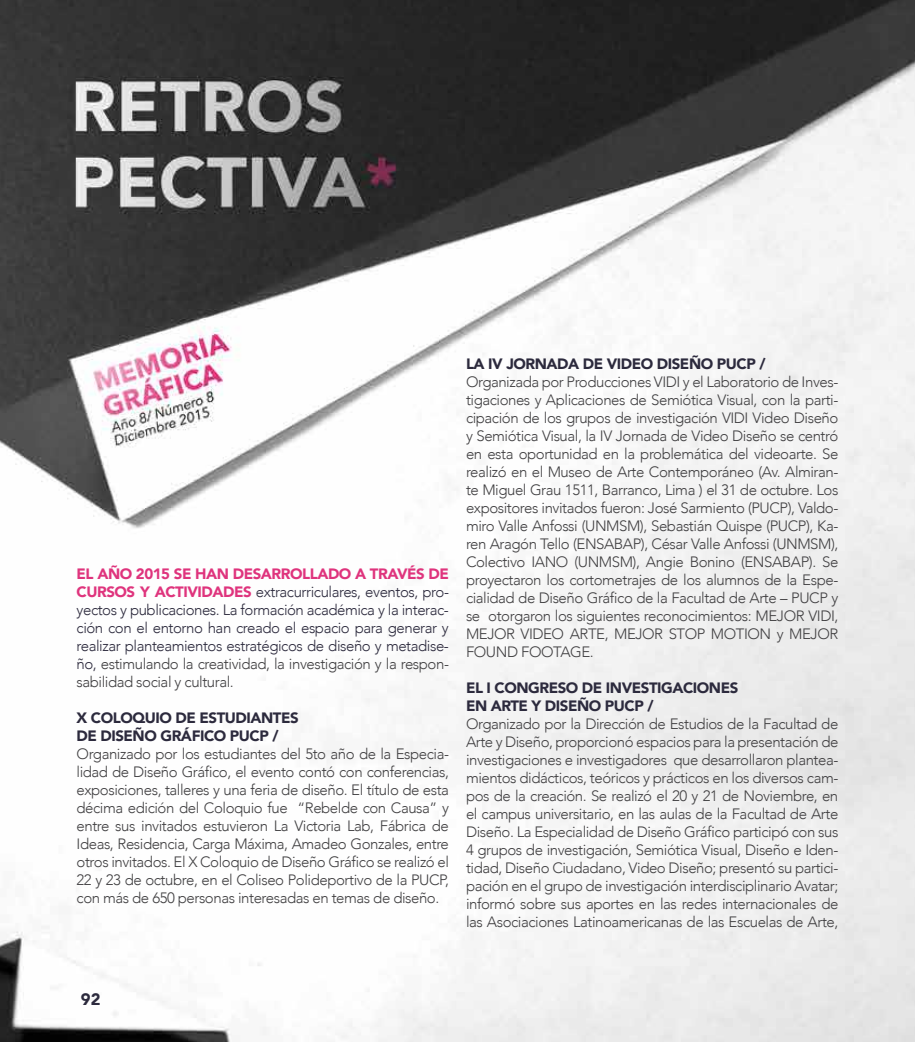
<style>
.page{position:relative;width:915px;height:1042px;background:#fff}
.page>*{position:absolute;margin:0;border:0;box-sizing:border-box;transform-origin:0 0}
.t1{font:900 16.5px "Avenir";color:#2c2a3d}
.t2{font:300 15px/18px "Avenir";letter-spacing:-.03em;color:#414042;text-align:justify}
.t3{font:300 15px/18px "Avenir";letter-spacing:-.03em;color:#2c2a3d;text-align:justify}
.t4{font:900 15px/18px "Avenir";letter-spacing:-.03em;color:#2c2a3d}
.s1{font-weight:900;color:#df347d}
.s2{color:#414042}
</style>
<div class="page">
<img style="left:0;top:0;width:914px;height:1042px">
<p class="t3" style="left:77px;top:565px;width:374px"><span class="s1">EL AÑO 2015 SE HAN DESARROLLADO A TRAVÉS DE CURSOS Y ACTIVIDADES</span> extracurriculares, eventos, pro&shy;yectos y publicaciones. La formación académica y la interac&shy;ción con el entorno han creado el espacio para generar y realizar planteamientos estratégicos de diseño y metadise&shy;ño, <span class="s2">estimulando la creatividad, la investigación y la respon&shy;sabilidad social y cultural.</span></p>
<p class="t4" style="left:77px;top:708px;width:223px">X COLOQUIO DE ESTUDIANTES<br>DE DISEÑO GRÁFICO PUCP /</p>
<p class="t2" style="left:77px;top:745px;width:374px">Organizado por los estudiantes del 5to año de la Especia&shy;lidad de Diseño Gráfico, el evento contó con conferencias, exposiciones, talleres y una feria de diseño. El título de esta décima edición del Coloquio fue “Rebelde con Causa” y entre sus invitados estuvieron La Victoria Lab, Fábrica de Ideas, Residencia, Carga Máxima, Amadeo Gonzales, entre otros invitados. El X Coloquio de Diseño Gráfico se realizó el 22 y 23 de octubre, en el Coliseo Polideportivo de la PUCP, con más de 650 personas interesadas en temas de diseño.</p>
<p class="t4" style="left:466px;top:354px;width:301px">LA IV JORNADA DE VIDEO DISEÑO PUCP /</p>
<p class="t2" style="left:466px;top:373px;width:374px">Organizada por Producciones VIDI y el Laboratorio de Inves&shy;tigaciones y Aplicaciones de Semiótica Visual, con la parti&shy;cipación de los grupos de investigación VIDI Video Diseño y Semiótica Visual, la IV Jornada de Video Diseño se centró en esta oportunidad en la problemática del videoarte. Se realizó en el Museo de Arte Contemporáneo (Av. Almiran&shy;te Miguel Grau 1511, Barranco, Lima ) el 31 de octubre. Los expositores invitados fueron: José Sarmiento (PUCP), Valdo&shy;miro Valle Anfossi (UNMSM), Sebastián Quispe (PUCP), Ka&shy;ren Aragón Tello (ENSABAP), César Valle Anfossi (UNMSM), Colectivo IANO (UNMSM), Angie Bonino (ENSABAP). Se proyectaron los cortometrajes de los alumnos de la Espe&shy;cialidad de Diseño Gráfico de la Facultad de Arte – PUCP y se otorgaron los siguientes reconocimientos: MEJOR VIDI, MEJOR VIDEO ARTE, MEJOR STOP MOTION y MEJOR FOUND FOOTAGE.</p>
<p class="t4" style="left:466px;top:678px;width:274px">EL I CONGRESO DE INVESTIGACIONES<br>EN ARTE Y DISEÑO PUCP /</p>
<p class="t2" style="left:466px;top:715px;width:374px">Organizado por la Dirección de Estudios de la Facultad de Arte y Diseño, proporcionó espacios para la presentación de investigaciones e investigadores que desarrollaron plantea&shy;mientos didácticos, teóricos y prácticos en los diversos cam&shy;pos de la creación. Se realizó el 20 y 21 de Noviembre, en el campus universitario, en las aulas de la Facultad de Arte Diseño. La Especialidad de Diseño Gráfico participó con sus 4 grupos de investigación, Semiótica Visual, Diseño e Iden&shy;tidad, Diseño Ciudadano, Video Diseño; presentó su partici&shy;pación en el grupo de investigación interdisciplinario Avatar; informó sobre sus aportes en las redes internacionales de las Asociaciones Latinoamericanas de las Escuelas de Arte,</p>
<p class="t1" style="left:81px;top:985px;width:21px">92</p>
</div>
